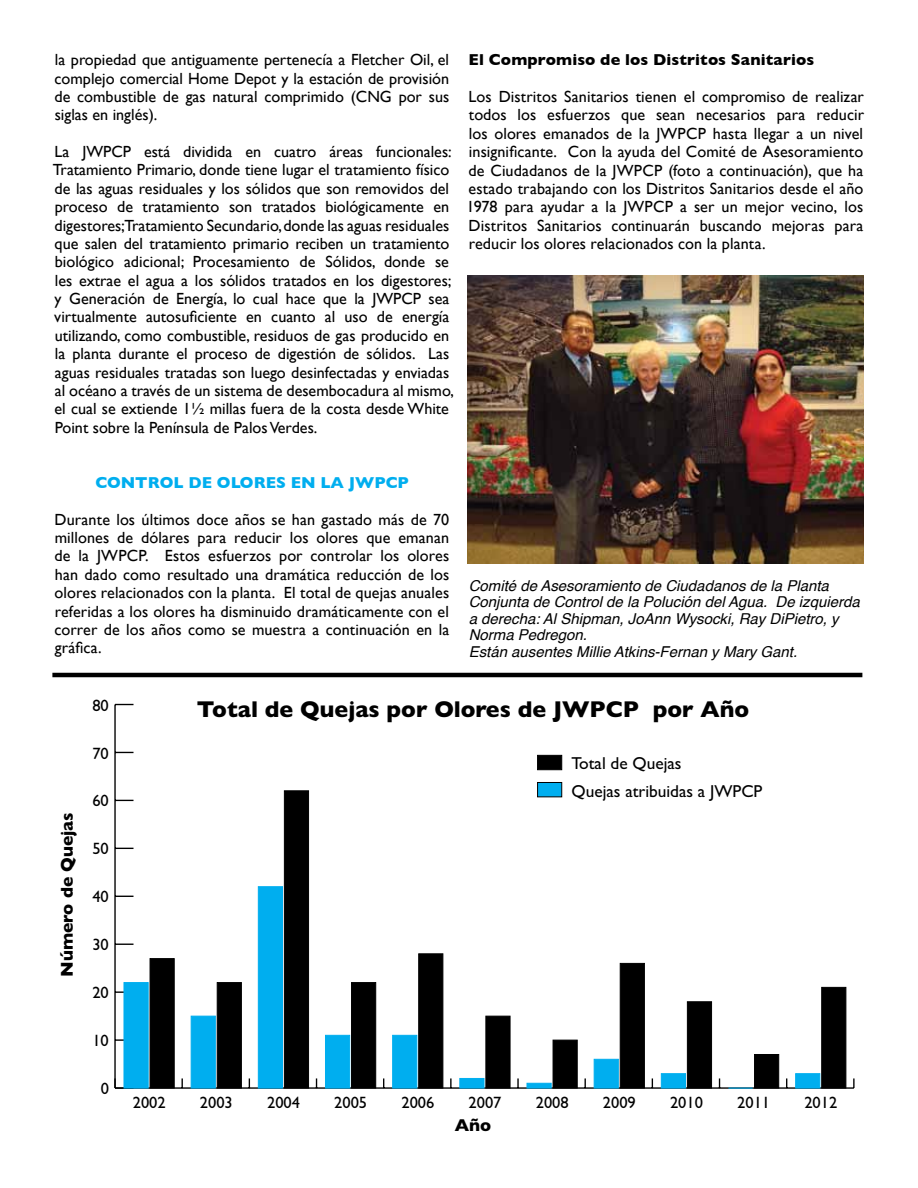
<style>
.page{position:relative;width:918px;height:1188px;background:#fff}
.page>*{position:absolute;margin:0;border:0;box-sizing:border-box;transform-origin:0 0}
.t1{font:700 23.1px "Gill Sans";color:#000}
.t2{font:17.25px/27.5px "Gill Sans";color:#000}
.t3{font:700 17.25px "Gill Sans";color:#000}
.t4{font:16.5px "Gill Sans";color:#000}
.t5{font:16.2px/18.5px "Gill Sans";color:#000;text-align:justify}
.t6{font:700 16.2px "Gill Sans";letter-spacing:.01em;color:#000}
.t7{font:700 16.2px "Gill Sans";color:#00aeef}
.t8{font:italic 15px/16.5px "Helvetica";color:#000}
</style>
<div class="page">
<hr style="left:115px;top:1087px;width:739px;height:2px;background:#000">
<svg style="left:450px;top:1078px;width:2px;height:9px"></svg>
<svg style="left:517px;top:1078px;width:2px;height:9px"></svg>
<svg style="left:853px;top:1078px;width:2px;height:10px"></svg>
<hr style="left:114px;top:705px;width:2px;height:383px;background:#000">
<svg style="left:114px;top:1078px;width:20px;height:11px"></svg>
<svg style="left:116px;top:1039px;width:8px;height:2px"></svg>
<svg style="left:116px;top:991px;width:8px;height:2px"></svg>
<svg style="left:116px;top:944px;width:18px;height:1px"></svg>
<svg style="left:116px;top:896px;width:18px;height:1px"></svg>
<svg style="left:116px;top:848px;width:18px;height:1px"></svg>
<svg style="left:116px;top:800px;width:18px;height:1px"></svg>
<svg style="left:116px;top:752px;width:18px;height:1px"></svg>
<svg style="left:115px;top:704px;width:19px;height:1px"></svg>
<div style="left:150px;top:958px;width:25px;height:130px;background:#000;border:1px solid #000"></div>
<div style="left:217px;top:982px;width:25px;height:106px;background:#000;border:1px solid #000"></div>
<div style="left:284px;top:790px;width:25px;height:298px;background:#000;border:1px solid #000"></div>
<div style="left:351px;top:982px;width:25px;height:106px;background:#000;border:1px solid #000"></div>
<div style="left:418px;top:953px;width:25px;height:135px;background:#000;border:1px solid #000"></div>
<div style="left:486px;top:1016px;width:24px;height:72px;background:#000"></div>
<div style="left:553px;top:1040px;width:25px;height:48px;background:#000;border:1px solid #000"></div>
<div style="left:620px;top:963px;width:25px;height:125px;background:#000;border:1px solid #000"></div>
<div style="left:687px;top:1001px;width:25px;height:87px;background:#000;border:1px solid #000"></div>
<div style="left:754px;top:1054px;width:25px;height:34px;background:#000;border:1px solid #000"></div>
<div style="left:821px;top:987px;width:25px;height:101px;background:#000;border:1px solid #000"></div>
<div style="left:124px;top:982px;width:25px;height:106px;background:#00aeef;border:1px solid #00aeef"></div>
<div style="left:191px;top:1016px;width:25px;height:72px;background:#00aeef;border:1px solid #00aeef"></div>
<div style="left:258px;top:886px;width:25px;height:202px;background:#00aeef;border:1px solid #00aeef"></div>
<div style="left:325px;top:1035px;width:25px;height:53px;background:#00aeef;border:1px solid #00aeef"></div>
<div style="left:392px;top:1035px;width:25px;height:53px;background:#00aeef;border:1px solid #00aeef"></div>
<div style="left:459px;top:1078px;width:25px;height:10px;background:#00aeef"></div>
<svg style="left:527px;top:1083px;width:25px;height:5px"></svg>
<div style="left:594px;top:1059px;width:25px;height:29px;background:#00aeef;border:1px solid #00aeef"></div>
<div style="left:661px;top:1073px;width:25px;height:15px;background:#00aeef;border:1px solid #00aeef"></div>
<div style="left:537px;top:755px;width:25px;height:15px;background:#000;border:1px solid #000"></div>
<div style="left:537px;top:782px;width:25px;height:15px;background:#00aeef;border:1px solid #000"></div>
<svg style="left:728px;top:1088px;width:25px;height:1px"></svg>
<div style="left:795px;top:1073px;width:25px;height:15px;background:#00aeef;border:1px solid #00aeef"></div>
<img style="left:468px;top:275px;width:396px;height:288px">
<hr style="left:52px;top:673px;width:810px;height:4px;background:#000">
<p class="t5" style="left:54px;top:50px;width:396px">la propiedad que antiguamente pertenecía a Fletcher Oil, el complejo comercial Home Depot y la estación de provisión de combustible de gas natural comprimido (CNG por sus siglas en inglés).</p>
<p class="t5" style="left:53px;top:142px;width:403px;text-align:left">La JWPCP está dividida en cuatro áreas funcionales:<br>Tratamiento Primario, donde tiene lugar el tratamiento físico de las aguas residuales y los sólidos que son removidos del proceso de tratamiento son tratados biológicamente en digestores;Tratamiento Secundario, donde las aguas residuales que salen del tratamiento primario reciben un tratamiento biológico adicional; Procesamiento de Sólidos, donde se les extrae el agua a los sólidos tratados en los digestores; y Generación de Energía, lo cual hace que la JWPCP sea virtualmente autosuficiente en cuanto al uso de energía utilizando, como combustible, residuos de gas producido en la planta durante el proceso de digestión de sólidos. Las aguas residuales tratadas son luego desinfectadas y enviadas al océano a través de un sistema de desembocadura al mismo, el cual se extiende 1½ millas fuera de la costa desde White Point sobre la Península de Palos Verdes.</p>
<p class="t6" style="left:468px;top:50px;width:347px">El Compromiso de los Distritos Sanitarios</p>
<p class="t5" style="left:467px;top:87px;width:399px">Los Distritos Sanitarios tienen el compromiso de realizar todos los esfuerzos que sean necesarios para reducir los olores emanados de la JWPCP hasta llegar a un nivel insignificante. Con la ayuda del Comité de Asesoramiento de Ciudadanos de la JWPCP (foto a continuación), que ha estado trabajando con los Distritos Sanitarios desde el año 1978 para ayudar a la JWPCP a ser un mejor vecino, los Distritos Sanitarios continuarán buscando mejoras para reducir los olores relacionados con la planta.</p>
<p class="t7" style="left:95px;top:473px;width:315px">CONTROL DE OLORES EN LA JWPCP</p>
<p class="t5" style="left:54px;top:510px;width:396px">Durante los últimos doce años se han gastado más de 70 millones de dólares para reducir los olores que emanan de la JWPCP. Estos esfuerzos por controlar los olores han dado como resultado una dramática reducción de los olores relacionados con la planta. El total de quejas anuales referidas a los olores ha disminuido dramáticamente con el correr de los años como se muestra a continuación en la gráfica.</p>
<p class="t8" style="left:469px;top:577px;width:393px">Comité de Asesoramiento de Ciudadanos de la Planta Conjunta de Control de la Polución del Agua. De izquierda a derecha: Al Shipman, JoAnn Wysocki, Ray DiPietro, y Norma Pedregon.<br>Están ausentes Millie Atkins-Fernan y Mary Gant.</p>
<p class="t3" style="left:57px;top:977px;width:166px;rotate:-90deg">Número de Quejas</p>
<p class="t4" style="left:92px;top:695px;width:18px">80</p>
<p class="t4" style="left:92px;top:743px;width:18px">70</p>
<p class="t4" style="left:92px;top:791px;width:18px">60</p>
<p class="t4" style="left:92px;top:839px;width:18px">50</p>
<p class="t4" style="left:92px;top:887px;width:18px">40</p>
<p class="t4" style="left:92px;top:935px;width:18px">30</p>
<p class="t4" style="left:92px;top:983px;width:18px">20</p>
<p class="t4" style="left:92px;top:1031px;width:18px">10</p>
<p class="t4" style="left:101px;top:1079px;width:10px">0</p>
<h1 class="t1" style="left:197px;top:696px;width:554px">Total de Quejas por Olores de JWPCP por Año</h1>
<p class="t2" style="left:571px;top:749px;width:192px">Total de Quejas<br>Quejas atribuidas a JWPCP</p>
<p class="t4" style="left:133px;top:1093px;width:34px">2002</p>
<p class="t4" style="left:200px;top:1093px;width:34px">2003</p>
<p class="t4" style="left:267px;top:1093px;width:34px">2004</p>
<p class="t4" style="left:334px;top:1093px;width:34px">2005</p>
<p class="t4" style="left:401px;top:1093px;width:34px">2006</p>
<p class="t4" style="left:469px;top:1093px;width:34px">2007</p>
<p class="t4" style="left:536px;top:1093px;width:34px">2008</p>
<p class="t4" style="left:603px;top:1093px;width:34px">2009</p>
<p class="t4" style="left:670px;top:1093px;width:34px">2010</p>
<p class="t4" style="left:737px;top:1093px;width:34px">2011</p>
<p class="t4" style="left:804px;top:1093px;width:34px">2012</p>
<p class="t3" style="left:455px;top:1115px;width:38px">Año</p>
</div>
